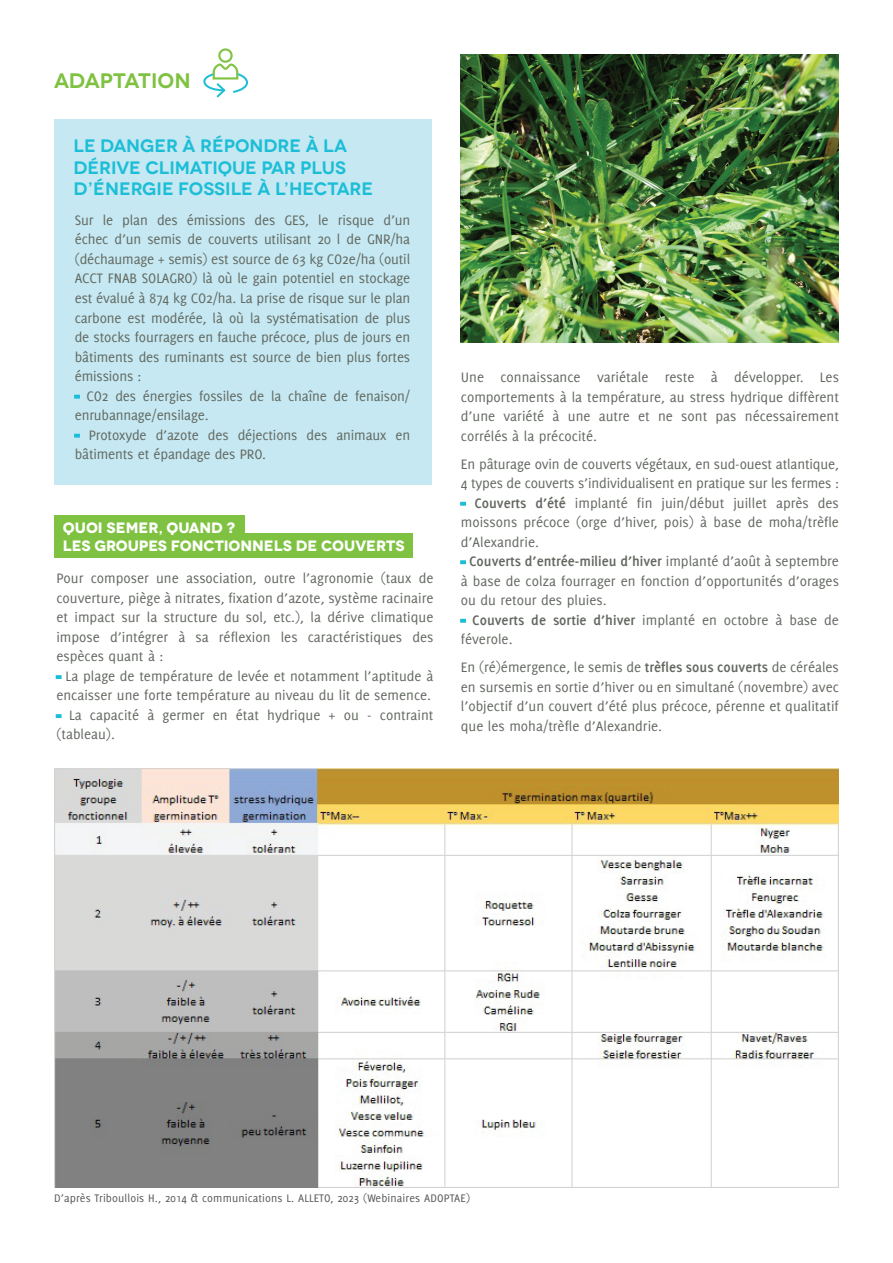
<style>
.page{position:relative;width:893px;height:1263px;background:#fff}
.page>*{position:absolute;margin:0;border:0;box-sizing:border-box;transform-origin:0 0}
.t1{font:600 21px "Novecentowide";letter-spacing:-.005em;color:#7fc241}
.t2{font:600 18px/21.6px "Novecentowide";color:#1cbed7}
.t3{font:15px/19.5px "Delicious";color:#626860;text-align:justify}
.t4{font:700 15px "Delicious";color:#626860}
.t5{font:700 15px/18px "Novecentowide";color:#fff}
.t6{font:12px "Delicious";letter-spacing:.01em;color:#57585a}
.s1{font-weight:700}
.s2{font-weight:400}
</style>
<div class="page">
<div style="left:54px;top:119px;width:377px;height:366px;background:#c5e8f2"></div>
<svg style="left:74px;top:395px;width:6px;height:4px"></svg>
<svg style="left:74px;top:434px;width:6px;height:4px"></svg>
<svg style="left:203px;top:48px;width:45px;height:50px"></svg>
<img style="left:54px;top:769px;width:785px;height:419px">
<div style="left:54px;top:515px;width:191px;height:25px;background:#7fc241"></div>
<svg style="left:56px;top:675px;width:6px;height:4px"></svg>
<svg style="left:56px;top:714px;width:6px;height:4px"></svg>
<div style="left:54px;top:533px;width:359px;height:24px;background:#7fc241"></div>
<svg style="left:460px;top:502px;width:6px;height:4px"></svg>
<svg style="left:460px;top:560px;width:6px;height:4px"></svg>
<svg style="left:460px;top:619px;width:6px;height:4px"></svg>
<img style="left:461px;top:54px;width:378px;height:288px">
<h1 class="t1" style="left:54px;top:68px;width:138px">ADAPTATION</h1>
<p class="t2" style="left:73px;top:135px;width:301px">LE DANGER À RÉPONDRE À LA<br>DÉRIVE CLIMATIQUE PAR PLUS<br>D’ÉNERGIE FOSSILE À L’HECTARE</p>
<p class="t3" style="left:75px;top:210px;width:337px">Sur le plan des émissions des GES, le risque d’un échec d’un semis de couverts utilisant 20 l de GNR/ha (déchaumage + semis) est source de 63 kg CO2e/ha (outil ACCT FNAB SOLAGRO) là où le gain potentiel en stockage est évalué à 874 kg CO2/ha. La prise de risque sur le plan carbone est modérée, là où la systématisation de plus de stocks fourragers en fauche précoce, plus de jours en bâtiments des ruminants est source de bien plus fortes émissions :</p>
<p class="t3" style="left:75px;top:386px;width:337px;text-indent:12px">CO2 des énergies fossiles de la chaîne de fenaison/ enrubannage/ensilage.</p>
<p class="t3" style="left:75px;top:425px;width:337px;text-indent:14px">Protoxyde d’azote des déjections des animaux en bâtiments et épandage des PRO.</p>
<p class="t5" style="left:63px;top:518px;width:343px">QUOI SEMER, QUAND ?<br>LES GROUPES FONCTIONNELS DE COUVERTS</p>
<p class="t3" style="left:56px;top:568px;width:379px">Pour composer une association, outre l’agronomie (taux de couverture, piège à nitrates, fixation d’azote, système racinaire et impact sur la structure du sol, etc.), la dérive climatique impose d’intégrer à sa réflexion les caractéristiques des espèces quant à :</p>
<p class="t3" style="left:66px;top:666px;width:369px">La plage de température de levée et notamment l’aptitude à</p>
<p class="t3" style="left:56px;top:685px;width:376px">encaisser une forte température au niveau du lit de semence.</p>
<p class="t3" style="left:69px;top:705px;width:366px">La capacité à germer en état hydrique + ou - contraint</p>
<p class="t3" style="left:56px;top:724px;width:60px">(tableau).</p>
<p class="t3" style="left:461px;top:367px;width:380px">Une connaissance variétale reste à développer. Les comportements à la température, au stress hydrique diffèrent d’une variété à une autre et ne sont pas nécessairement corrélés à la précocité.</p>
<p class="t3" style="left:461px;top:454px;width:380px">En pâturage ovin de couverts végétaux, en sud-ouest atlantique,</p>
<p class="t3" style="left:461px;top:473px;width:380px">4 types de couverts s’individualisent en pratique sur les fermes :</p>
<p class="t3" style="left:474px;top:493px;width:366px"><span class="s1">Couverts d’été</span> implanté fin juin/début juillet après des</p>
<p class="t3" style="left:461px;top:512px;width:380px">moissons précoce (orge d’hiver, pois) à base de moha/trèfle</p>
<p class="t3" style="left:461px;top:532px;width:80px">d’Alexandrie.</p>
<p class="t4" style="left:469px;top:553px;width:371px">Couverts d’entrée-milieu d’hiver <span class="s2">implanté d’août à septembre</span></p>
<p class="t3" style="left:461px;top:571px;width:380px">à base de colza fourrager en fonction d’opportunités d’orages</p>
<p class="t3" style="left:461px;top:590px;width:147px">ou du retour des pluies.</p>
<p class="t3" style="left:472px;top:610px;width:368px"><span class="s1">Couverts de sortie d’hiver</span> implanté en octobre à base de</p>
<p class="t3" style="left:461px;top:629px;width:53px">féverole.</p>
<p class="t3" style="left:461px;top:657px;width:380px">En (ré)émergence, le semis de <span class="s1">trèfles sous couverts</span> de céréales en sursemis en sortie d’hiver ou en simultané (novembre) avec l’objectif d’un couvert d’été plus précoce, pérenne et qualitatif que les moha/trèfle d’Alexandrie.</p>
<p class="t6" style="left:54px;top:1192px;width:418px">D’après Triboullois H., 2014 &amp; communications L. ALLETO, 2023 (Webinaires ADOPTAE)</p>
</div>
